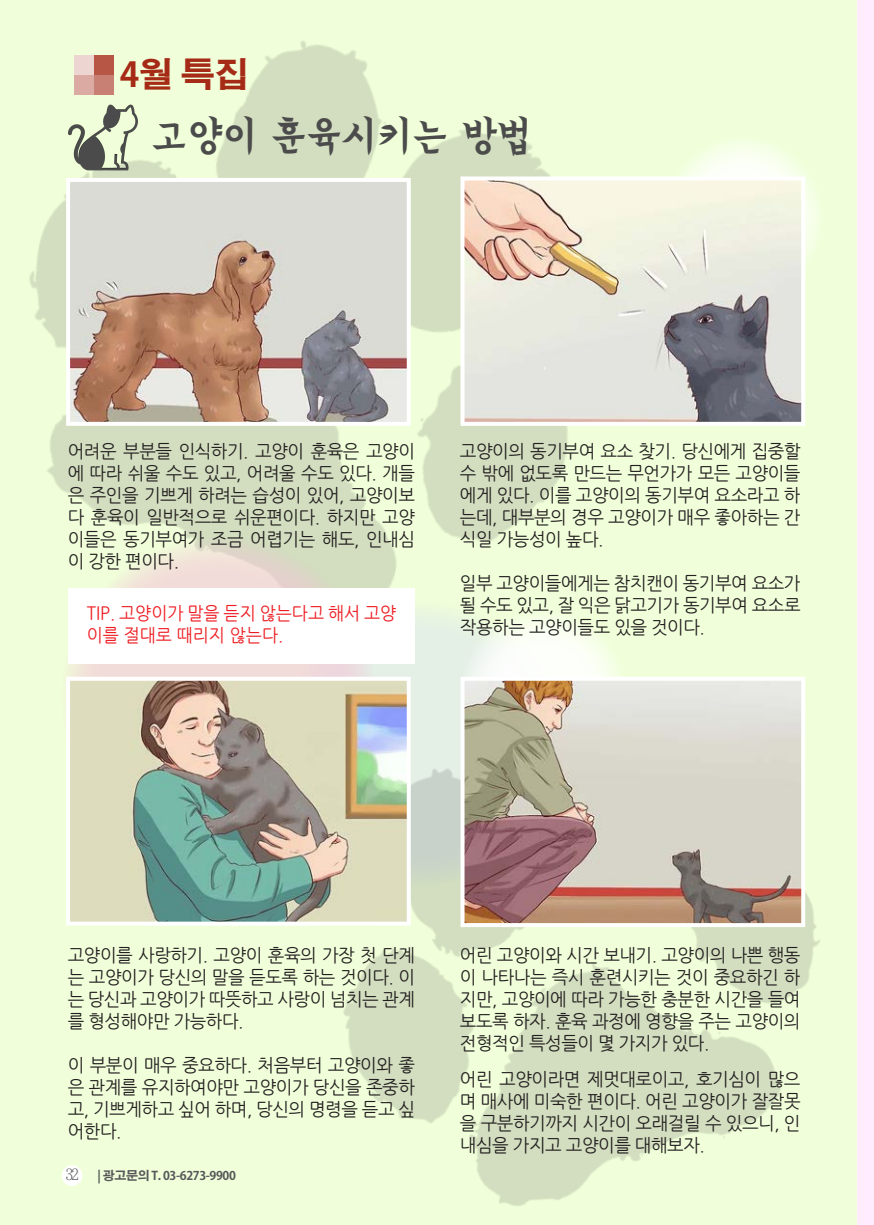
<style>
.page{position:relative;width:874px;height:1225px;background:#fff}
.page>*{position:absolute;margin:0;border:0;box-sizing:border-box;transform-origin:0 0}
.t1{font:40px "DXS Gu B KS Cpc EUC H";color:#4b4b4b}
.t2{font:700 34px "Adobe Gothic Std";color:#a62b17}
.t3{font:18px/22px "Nanum Gothic";letter-spacing:-.025em;color:#231f20;text-align:justify}
.t4{font:18px/22px "Nanum Gothic";color:#ee1d23;scale:.95 1}
.t5{font:700 12px "Adobe Gothic Std";letter-spacing:-.03em;color:#57585a}
.s1{font-family:"Chosunilbo NM";font-weight:400;font-size:16px}
</style>
<div class="page">
<div style="left:856px;top:0;width:17px;height:1224px;background:#ffedff"></div>
<div style="left:0;top:0;width:856px;height:1224px;background:#f0ffd9"></div>
<img style="left:29px;top:41px;width:539px;height:474px">
<svg style="left:69px;top:515px;width:73px;height:162px"></svg>
<svg style="left:662px;top:135px;width:161px;height:166px;fill:#f6ffe9"></svg>
<img style="left:142px;top:498px;width:731px;height:727px">
<img style="left:68px;top:104px;width:69px;height:67px">
<div style="left:68px;top:588px;width:347px;height:76px;background:#fff"></div>
<img style="left:71px;top:183px;width:334px;height:238px">
<div style="left:66px;top:178px;width:344px;height:248px;border:4px solid #fff"></div>
<img style="left:465px;top:181px;width:334px;height:240px">
<div style="left:460px;top:176px;width:344px;height:250px;border:4px solid #fff"></div>
<img style="left:71px;top:682px;width:334px;height:238px">
<div style="left:66px;top:677px;width:344px;height:248px;border:4px solid #fff"></div>
<img style="left:465px;top:682px;width:334px;height:240px">
<div style="left:460px;top:677px;width:344px;height:250px;border:4px solid #fff"></div>
<div style="left:74px;top:55px;width:20px;height:20px;background:#edd5d1"></div>
<div style="left:94px;top:55px;width:20px;height:20px;background:#b85645"></div>
<div style="left:74px;top:75px;width:20px;height:20px;background:#dbaaa2"></div>
<div style="left:94px;top:75px;width:20px;height:20px;background:#c98074"></div>
<div style="left:62px;top:1165px;width:20px;height:21px;background:#fff;border-radius:50%"></div>
<p class="t2" style="left:120px;top:54px;width:130px">4월 특집</p>
<p class="t1" style="left:151px;top:116px;width:382px">고양이 훈육시키는 방법</p>
<p class="t3" style="left:68px;top:441px;width:348px">어려운 부분들 인식하기. 고양이 훈육은 고양이 에 따라 쉬울 수도 있고, 어려울 수도 있다. 개들 은 주인을 기쁘게 하려는 습성이 있어, 고양이보 다 훈육이 일반적으로 쉬운편이다. 하지만 고양 이들은 동기부여가 조금 어렵기는 해도, 인내심 이 강한 편이다.</p>
<p class="t4" style="left:87px;top:603px;width:327px">TIP. 고양이가 말을 듣지 않는다고 해서 고양 이를 절대로 때리지 않는다.</p>
<p class="t3" style="left:459px;top:441px;width:342px">고양이의 동기부여 요소 찾기. 당신에게 집중할 수 밖에 없도록 만드는 무언가가 모든 고양이들 에게 있다. 이를 고양이의 동기부여 요소라고 하 는데, 대부분의 경우 고양이가 매우 좋아하는 간 식일 가능성이 높다.</p>
<p class="t3" style="left:459px;top:573px;width:342px">일부 고양이들에게는 참치캔이 동기부여 요소가 될 수도 있고, 잘 익은 닭고기가 동기부여 요소로 작용하는 고양이들도 있을 것이다.</p>
<p class="t3" style="left:68px;top:944px;width:348px">고양이를 사랑하기. 고양이 훈육의 가장 첫 단계 는 고양이가 당신의 말을 듣도록 하는 것이다. 이 는 당신과 고양이가 따뜻하고 사랑이 넘치는 관계 를 형성해야만 가능하다.</p>
<p class="t3" style="left:68px;top:1054px;width:348px">이 부분이 매우 중요하다. 처음부터 고양이와 좋 은 관계를 유지하여야만 고양이가 당신을 존중하 고, 기쁘게하고 싶어 하며, 당신의 명령을 듣고 싶 어한다.</p>
<p class="t5" style="left:66px;top:1168px;width:172px"><span class="s1">32</span> | 광고문의 T. 03-6273-9900</p>
<p class="t3" style="left:459px;top:944px;width:342px">어린 고양이와 시간 보내기. 고양이의 나쁜 행동 이 나타나는 즉시 훈련시키는 것이 중요하긴 하 지만, 고양이에 따라 가능한 충분한 시간을 들여 보도록 하자. 훈육 과정에 영향을 주는 고양이의 전형적인 특성들이 몇 가지가 있다.</p>
<p class="t3" style="left:459px;top:1068px;width:342px">어린 고양이라면 제멋대로이고, 호기심이 많으 며 매사에 미숙한 편이다. 어린 고양이가 잘잘못 을 구분하기까지 시간이 오래걸릴 수 있으니, 인 내심을 가지고 고양이를 대해보자.</p>
</div>
